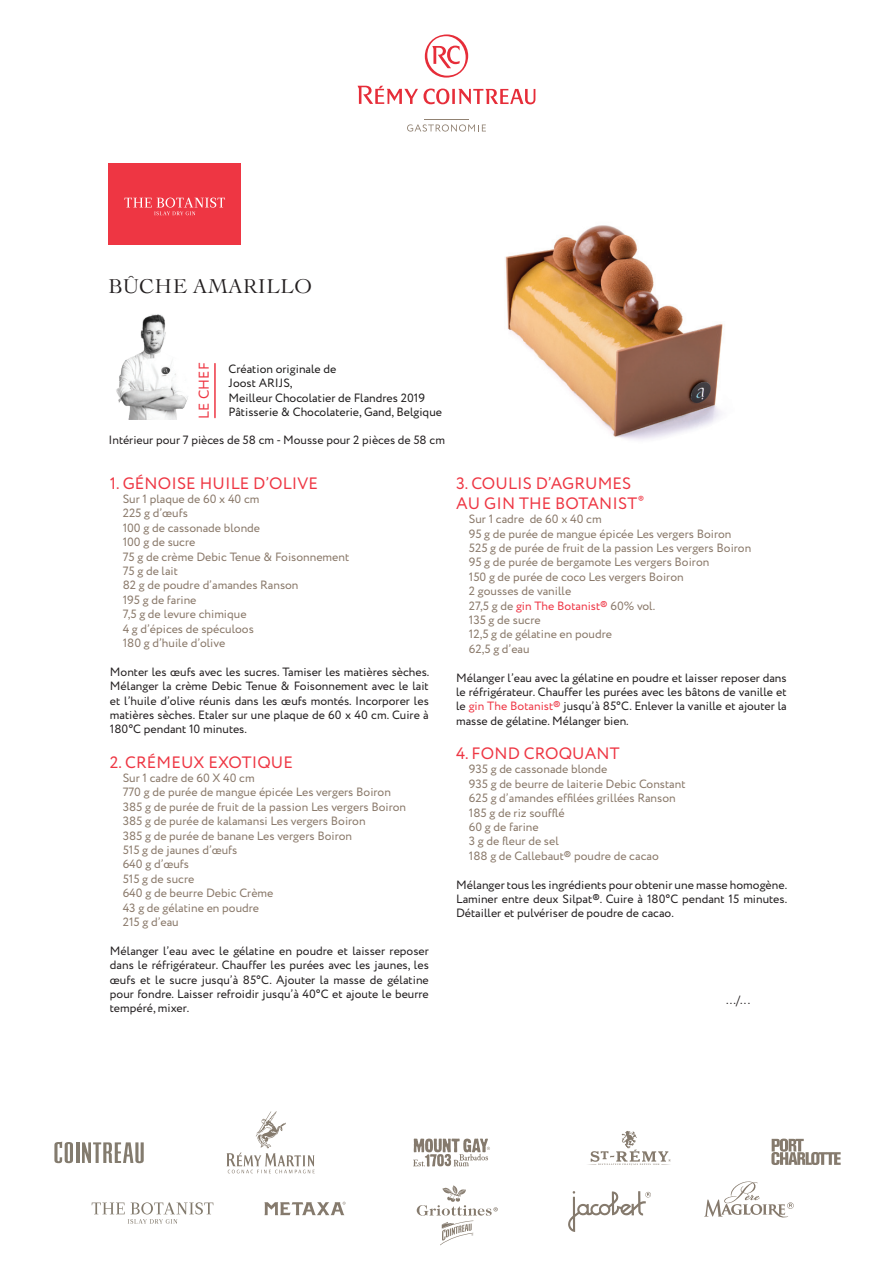
<style>
.page{position:relative;width:893px;height:1263px;background:#fff}
.page>*{position:absolute;margin:0;border:0;box-sizing:border-box;transform-origin:0 0}
.TITRE_RECETTE{font:19.5px "Le Cochin BQ";letter-spacing:.01em;color:#231f20}
.TITRE_PARAGRAPHE{font:16.5px "Circe";letter-spacing:.01em;color:#ee3643}
.TITRE_PARAGRAPHE-2{font:14.25px "Circe";letter-spacing:.01em;color:#ee3643}
.INGREDIENTS{font:12px "Circe";color:#897869}
.TEXTE{font:12px/14.4px "Circe";color:#231f20;text-align:justify}
.CHEF{font:12px "Circe";color:#1e1c1c}
.INGREDIENTS-2{font:12px "Circe";color:#ee3645}
.s1{color:#897869}
.s2{color:#ee3645}
</style>
<div class="page">
<svg style="left:358px;top:86px;width:177px;height:18px"></svg>
<svg style="left:425px;top:34px;width:43px;height:44px"></svg>
<hr style="left:424px;top:119px;width:45px;height:1px;background:#918273">
<svg style="left:407px;top:124px;width:79px;height:8px"></svg>
<hr style="left:214px;top:364px;width:2px;height:54px;background:#ee3643">
<svg style="left:413px;top:1138px;width:77px;height:28px"></svg>
<svg style="left:264px;top:1202px;width:82px;height:13px"></svg>
<svg style="left:417px;top:1185px;width:81px;height:60px"></svg>
<svg style="left:568px;top:1191px;width:83px;height:41px"></svg>
<svg style="left:704px;top:1181px;width:90px;height:37px"></svg>
<svg style="left:771px;top:1138px;width:70px;height:27px"></svg>
<svg style="left:588px;top:1131px;width:83px;height:34px"></svg>
<hr style="left:76px;top:1142px;width:3px;height:21px;background:#837b6e">
<svg style="left:54px;top:1141px;width:19px;height:22px"></svg>
<svg style="left:82px;top:1142px;width:62px;height:21px"></svg>
<svg style="left:227px;top:1111px;width:88px;height:62px"></svg>
<svg style="left:92px;top:1202px;width:121px;height:22px"></svg>
<img style="left:505px;top:225px;width:218px;height:215px">
<div style="left:108px;top:164px;width:133px;height:81px;background:#ee3643"></div>
<svg style="left:124px;top:198px;width:101px;height:17px"></svg>
<img style="left:116px;top:314px;width:72px;height:105px">
<p class="TITRE_RECETTE" style="left:108px;top:274px;width:205px">BÛCHE AMARILLO</p>
<p class="TITRE_PARAGRAPHE-2" style="left:194px;top:419px;width:58px;rotate:-90deg">LE CHEF</p>
<p class="CHEF" style="left:229px;top:361px;width:109px">Création originale de</p>
<p class="CHEF" style="left:229px;top:375px;width:66px">Joost ARIJS,</p>
<p class="CHEF" style="left:229px;top:389px;width:198px">Meilleur Chocolatier de Flandres 2019</p>
<p class="CHEF" style="left:229px;top:404px;width:215px">Pâtisserie &amp; Chocolaterie, Gand, Belgique</p>
<p class="TEXTE" style="left:108px;top:433px;width:338px">Intérieur pour 7 pièces de 58 cm - Mousse pour 2 pièces de 58 cm</p>
<p class="TITRE_PARAGRAPHE" style="left:110px;top:472px;width:210px">1. GÉNOISE HUILE D’OLIVE</p>
<p class="INGREDIENTS" style="left:123px;top:491px;width:138px">Sur 1 plaque de 60 x 40 cm</p>
<p class="INGREDIENTS" style="left:123px;top:505px;width:67px">225 g d’œufs</p>
<p class="INGREDIENTS" style="left:123px;top:520px;width:139px">100 g de cassonade blonde</p>
<p class="INGREDIENTS" style="left:123px;top:534px;width:74px">100 g de sucre</p>
<p class="INGREDIENTS" style="left:123px;top:548px;width:228px">75 g de crème Debic Tenue &amp; Foisonnement</p>
<p class="INGREDIENTS" style="left:123px;top:563px;width:57px">75 g de lait</p>
<p class="INGREDIENTS" style="left:123px;top:577px;width:177px">82 g de poudre d’amandes Ranson</p>
<p class="INGREDIENTS" style="left:123px;top:592px;width:75px">195 g de farine</p>
<p class="INGREDIENTS" style="left:123px;top:606px;width:125px">7,5 g de levure chimique</p>
<p class="INGREDIENTS" style="left:123px;top:620px;width:133px">4 g d’épices de spéculoos</p>
<p class="INGREDIENTS" style="left:123px;top:635px;width:104px">180 g d’huile d’olive</p>
<p class="TEXTE" style="left:110px;top:665px;width:321px">Monter les œufs avec les sucres. Tamiser les matières sèches.<br>Mélanger la crème Debic Tenue &amp; Foisonnement avec le lait et l’huile d’olive réunis dans les œufs montés. Incorporer les matières sèches. Etaler sur une plaque de 60 x 40 cm. Cuire à 180°C pendant 10 minutes.</p>
<p class="TITRE_PARAGRAPHE" style="left:110px;top:751px;width:185px">2. CRÉMEUX EXOTIQUE</p>
<p class="INGREDIENTS" style="left:123px;top:770px;width:134px">Sur 1 cadre de 60 X 40 cm</p>
<p class="INGREDIENTS" style="left:123px;top:784px;width:270px">770 g de purée de mangue épicée Les vergers Boiron</p>
<p class="INGREDIENTS" style="left:123px;top:799px;width:285px">385 g de purée de fruit de la passion Les vergers Boiron</p>
<p class="INGREDIENTS" style="left:123px;top:813px;width:244px">385 g de purée de kalamansi Les vergers Boiron</p>
<p class="INGREDIENTS" style="left:123px;top:827px;width:231px">385 g de purée de banane Les vergers Boiron</p>
<p class="INGREDIENTS" style="left:123px;top:842px;width:116px">515 g de jaunes d’œufs</p>
<p class="INGREDIENTS" style="left:123px;top:856px;width:68px">640 g d’œufs</p>
<p class="INGREDIENTS" style="left:123px;top:871px;width:73px">515 g de sucre</p>
<p class="INGREDIENTS" style="left:123px;top:885px;width:152px">640 g de beurre Debic Crème</p>
<p class="INGREDIENTS" style="left:123px;top:899px;width:138px">43 g de gélatine en poudre</p>
<p class="INGREDIENTS" style="left:123px;top:914px;width:58px">215 g d’eau</p>
<p class="TEXTE" style="left:110px;top:944px;width:320px">Mélanger l’eau avec le gélatine en poudre et laisser reposer dans le réfrigérateur. Chauffer les purées avec les jaunes, les œufs et le sucre jusqu’à 85°C. Ajouter la masse de gélatine pour fondre. Laisser refroidir jusqu’à 40°C et ajoute le beurre tempéré, mixer.</p>
<p class="TITRE_PARAGRAPHE" style="left:456px;top:472px;width:177px">3. COULIS D’AGRUMES</p>
<p class="TITRE_PARAGRAPHE" style="left:456px;top:492px;width:189px">AU GIN THE BOTANIST<sup>®</sup></p>
<p class="INGREDIENTS" style="left:469px;top:511px;width:134px">Sur 1 cadre de 60 x 40 cm</p>
<p class="INGREDIENTS" style="left:469px;top:526px;width:264px">95 g de purée de mangue épicée Les vergers Boiron</p>
<p class="INGREDIENTS" style="left:469px;top:540px;width:284px">525 g de purée de fruit de la passion Les vergers Boiron</p>
<p class="INGREDIENTS" style="left:469px;top:554px;width:242px">95 g de purée de bergamote Les vergers Boiron</p>
<p class="INGREDIENTS" style="left:469px;top:569px;width:216px">150 g de purée de coco Les vergers Boiron</p>
<p class="INGREDIENTS" style="left:469px;top:583px;width:104px">2 gousses de vanille</p>
<p class="INGREDIENTS-2" style="left:469px;top:598px;width:188px"><span class="s1">27,5 g de</span> gin The Botanist® <span class="s1">60% vol.</span></p>
<p class="INGREDIENTS" style="left:469px;top:612px;width:73px">135 g de sucre</p>
<p class="INGREDIENTS" style="left:469px;top:626px;width:145px">12,5 g de gélatine en poudre</p>
<p class="INGREDIENTS" style="left:469px;top:641px;width:62px">62,5 g d’eau</p>
<p class="TEXTE" style="left:456px;top:671px;width:332px">Mélanger l’eau avec la gélatine en poudre et laisser reposer dans le réfrigérateur. Chauffer les purées avec les bâtons de vanille et le <span class="s2">gin The Botanist®</span> jusqu’à 85°C. Enlever la vanille et ajouter la masse de gélatine. Mélanger bien.</p>
<p class="TITRE_PARAGRAPHE" style="left:456px;top:742px;width:165px">4. FOND CROQUANT</p>
<p class="INGREDIENTS" style="left:469px;top:761px;width:140px">935 g de cassonade blonde</p>
<p class="INGREDIENTS" style="left:469px;top:776px;width:218px">935 g de beurre de laiterie Debic Constant</p>
<p class="INGREDIENTS" style="left:469px;top:790px;width:208px">625 g d’amandes effilées grillées Ranson</p>
<p class="INGREDIENTS" style="left:469px;top:805px;width:97px">185 g de riz soufflé</p>
<p class="INGREDIENTS" style="left:469px;top:819px;width:71px">60 g de farine</p>
<p class="INGREDIENTS" style="left:469px;top:833px;width:91px">3 g de fleur de sel</p>
<p class="INGREDIENTS" style="left:469px;top:848px;width:191px">188 g de Callebaut® poudre de cacao</p>
<p class="TEXTE" style="left:456px;top:878px;width:333px">Mélanger tous les ingrédients pour obtenir une masse homogène.<br>Laminer entre deux Silpat®. Cuire à 180°C pendant 15 minutes.<br>Détailler et pulvériser de poudre de cacao.</p>
<p class="TEXTE" style="left:726px;top:993px;width:26px">.../...</p>
</div>
